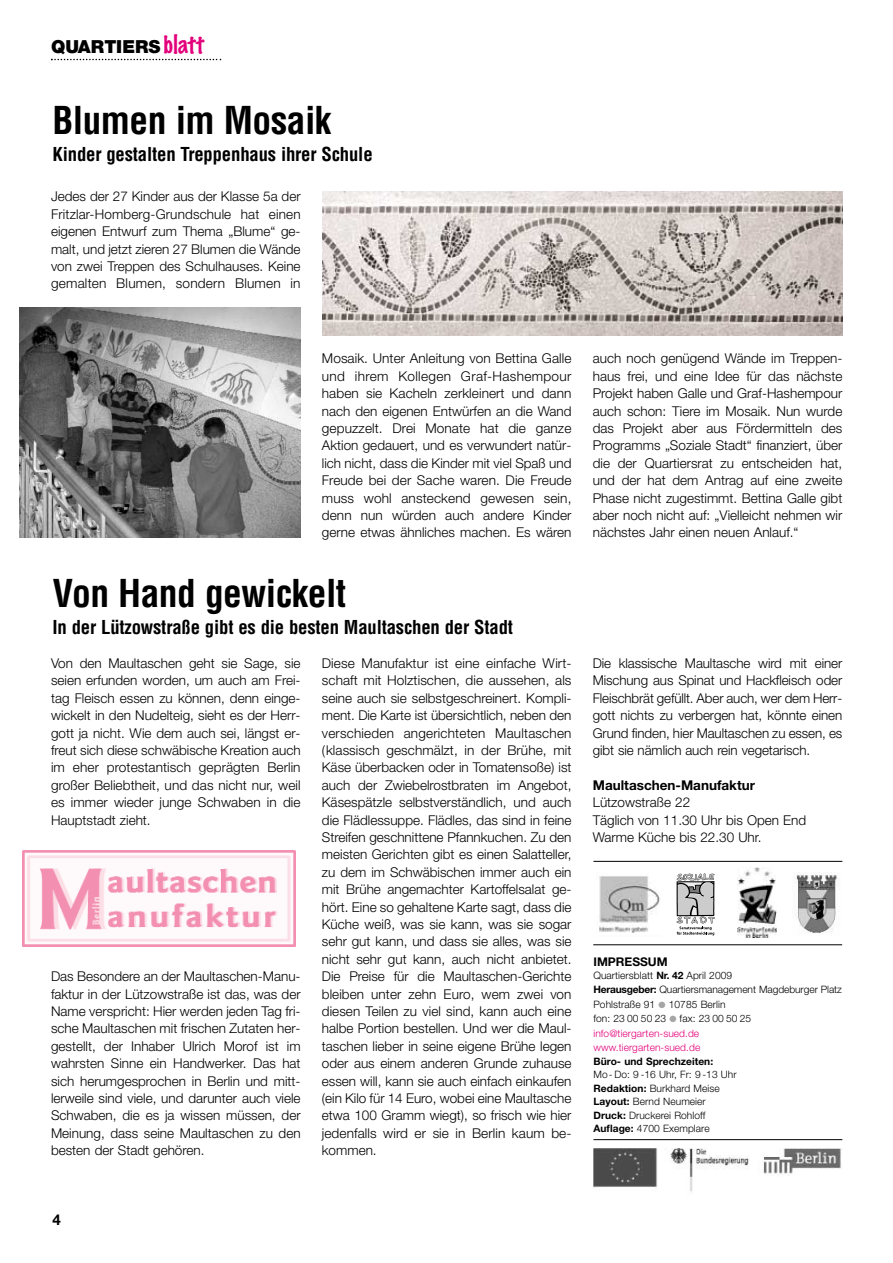
<style>
.page{position:relative;width:893px;height:1263px;background:#fff}
.page>*{position:absolute;margin:0;border:0;box-sizing:border-box;transform-origin:0 0}
.t1{font:700 condensed 37.5px "Helvetica";letter-spacing:-.015em;color:#000}
.t2{font:700 condensed 18.75px "Helvetica";letter-spacing:-.01em;color:#000}
.t3{font:900 18px "Helvetica Neue";color:#000}
.t4{font:700 15px "Helvetica Neue";color:#000}
.t5{font:300 13.5px/17.4px "Helvetica Neue";color:#000;text-align:justify}
.t6{font:700 13.5px "Helvetica Neue";color:#000}
.t7{font:700 12px "Helvetica Neue";color:#000}
.t8{font:300 10.2px/13.5px "Helvetica Neue";letter-spacing:.005em;color:#000}
.t9{font:700 10.2px "Helvetica Neue";letter-spacing:.005em;color:#000}
.s1{font-family:"Marker Felt";font-weight:100;font-size:23.25px;color:#e3007b}
.s2{font-weight:700}
.s3{color:#a5a5a5}
.s4{color:#e3007b}
</style>
<div class="page">
<svg style="left:51px;top:59px;width:170px;height:1px"></svg>
<hr style="left:593px;top:944px;width:249px;height:1px;background:#000">
<img style="left:593px;top:1149px;width:249px;height:43px">
<hr style="left:593px;top:861px;width:249px;height:1px;background:#000">
<img style="left:599px;top:876px;width:61px;height:57px">
<svg style="left:676px;top:873px;width:38px;height:62px"></svg>
<img style="left:795px;top:872px;width:45px;height:61px">
<img style="left:737px;top:867px;width:39px;height:70px">
<hr style="left:593px;top:1139px;width:249px;height:1px;background:#000">
<img style="left:23px;top:851px;width:273px;height:96px">
<img style="left:20px;top:307px;width:281px;height:230px">
<img style="left:323px;top:192px;width:519px;height:143px">
<h3 class="t3" style="left:51px;top:40px;width:154px">QUARTIERS<span class="s1">blatt</span></h3>
<h1 class="t1" style="left:53px;top:106px;width:280px">Blumen im Mosaik</h1>
<h2 class="t2" style="left:53px;top:147px;width:321px">Kinder gestalten Treppenhaus ihrer Schule</h2>
<p class="t5" style="left:51px;top:189px;width:251px">Jedes der 27 Kinder aus der Klasse 5a der Fritzlar-Homberg-Grundschule hat einen eigenen Entwurf zum Thema „Blume“ ge&shy;malt, und jetzt zieren 27 Blumen die Wände von zwei Treppen des Schulhauses. Keine gemalten Blumen, sondern Blumen in</p>
<p class="t5" style="left:322px;top:351px;width:251px">Mosaik. Unter Anleitung von Bettina Galle und ihrem Kollegen Graf-Hashempour haben sie Kacheln zerkleinert und dann nach den eigenen Entwürfen an die Wand gepuzzelt. Drei Monate hat die ganze Aktion gedauert, und es verwundert natür&shy;lich nicht, dass die Kinder mit viel Spaß und Freude bei der Sache waren. Die Freude muss wohl ansteckend gewesen sein, denn nun würden auch andere Kinder gerne etwas ähnliches machen. Es wären</p>
<p class="t5" style="left:592px;top:351px;width:251px">auch noch genügend Wände im Treppen&shy;haus frei, und eine Idee für das nächste Projekt haben Galle und Graf-Hashempour auch schon: Tiere im Mosaik. Nun wurde das Projekt aber aus Fördermitteln des Programms „Soziale Stadt“ finanziert, über die der Quartiersrat zu entscheiden hat, und der hat dem Antrag auf eine zweite Phase nicht zugestimmt. Bettina Galle gibt aber noch nicht auf: „Vielleicht nehmen wir nächstes Jahr einen neuen Anlauf.“</p>
<h1 class="t1" style="left:53px;top:579px;width:295px">Von Hand gewickelt</h1>
<h2 class="t2" style="left:53px;top:620px;width:462px">In der Lützowstraße gibt es die besten Maultaschen der Stadt</h2>
<p class="t5" style="left:51px;top:656px;width:251px">Von den Maultaschen geht sie Sage, sie seien erfunden worden, um auch am Frei&shy;tag Fleisch essen zu können, denn einge&shy;wickelt in den Nudelteig, sieht es der Herr&shy;gott ja nicht. Wie dem auch sei, längst er&shy;freut sich diese schwäbische Kreation auch im eher protestantisch geprägten Berlin großer Beliebtheit, und das nicht nur, weil es immer wieder junge Schwaben in die Hauptstadt zieht.</p>
<p class="t5" style="left:51px;top:969px;width:251px">Das Besondere an der Maultaschen-Manu&shy;faktur in der Lützowstraße ist das, was der Name verspricht: Hier werden jeden Tag fri&shy;sche Maultaschen mit frischen Zutaten her&shy;gestellt, der Inhaber Ulrich Morof ist im wahrsten Sinne ein Handwerker. Das hat sich herumgesprochen in Berlin und mitt&shy;lerweile sind viele, und darunter auch viele Schwaben, die es ja wissen müssen, der Meinung, dass seine Maultaschen zu den besten der Stadt gehören.</p>
<p class="t5" style="left:322px;top:656px;width:251px">Diese Manufaktur ist eine einfache Wirt&shy;schaft mit Holztischen, die aussehen, als seine auch sie selbstgeschreinert. Kompli&shy;ment. Die Karte ist übersichtlich, neben den verschieden angerichteten Maultaschen (klassisch geschmälzt, in der Brühe, mit Käse überbacken oder in Tomatensoße) ist auch der Zwiebelrostbraten im Angebot, Käsespätzle selbstverständlich, und auch die Flädlessuppe. Flädles, das sind in feine Streifen geschnittene Pfannkuchen. Zu den meisten Gerichten gibt es einen Salatteller, zu dem im Schwäbischen immer auch ein mit Brühe angemachter Kartoffelsalat ge&shy;hört. Eine so gehaltene Karte sagt, dass die Küche weiß, was sie kann, was sie sogar sehr gut kann, und dass sie alles, was sie nicht sehr gut kann, auch nicht anbietet.<br>Die Preise für die Maultaschen-Gerichte bleiben unter zehn Euro, wem zwei von diesen Teilen zu viel sind, kann auch eine halbe Portion bestellen. Und wer die Maul&shy;taschen lieber in seine eigene Brühe legen oder aus einem anderen Grunde zuhause essen will, kann sie auch einfach einkaufen (ein Kilo für 14 Euro, wobei eine Maultasche etwa 100 Gramm wiegt), so frisch wie hier jedenfalls wird er sie in Berlin kaum be&shy;kommen.</p>
<p class="t5" style="left:592px;top:656px;width:251px">Die klassische Maultasche wird mit einer Mischung aus Spinat und Hackfleisch oder Fleischbrät gefüllt. Aber auch, wer dem Herr&shy;gott nichts zu verbergen hat, könnte einen Grund finden, hier Maultaschen zu essen, es gibt sie nämlich auch rein vegetarisch.</p>
<p class="t6" style="left:592px;top:780px;width:164px">Maultaschen-Manufaktur</p>
<p class="t5" style="left:592px;top:795px;width:215px;text-align:left">Lützowstraße 22<br>Täglich von 11.30 Uhr bis Open End<br>Warme Küche bis 22.30 Uhr.</p>
<p class="t7" style="left:593px;top:957px;width:76px">IMPRESSUM</p>
<p class="t8" style="left:593px;top:970px;width:250px">Quartiersblatt <span class="s2">Nr. 42</span> April 2009<br><span class="s2">Herausgeber:</span> Quartiersmanagement Magdeburger Platz</p>
<p class="t8" style="left:593px;top:998px;width:159px;line-height:14.5px">Pohlstraße 91 <span class="s3">●</span> 10785 Berlin<br>fon: 23 00 50 23 <span class="s3">●</span> fax: 23 00 50 25 <span class="s4">info@tiergarten-sued.de www.tiergarten-sued.de</span></p>
<p class="t9" style="left:593px;top:1057px;width:121px">Büro- und Sprechzeiten:</p>
<p class="t8" style="left:593px;top:1069px;width:145px">Mo- Do: 9 -16 Uhr, Fr: 9 -13 Uhr<br><span class="s2">Redaktion:</span> Burkhard Meise<br><span class="s2">Layout:</span> Bernd Neumeier<br><span class="s2">Druck:</span> Druckerei Rohloff<br><span class="s2">Auflage:</span> 4700 Exemplare</p>
<p class="t4" style="left:53px;top:1214px;width:10px">4</p>
</div>
